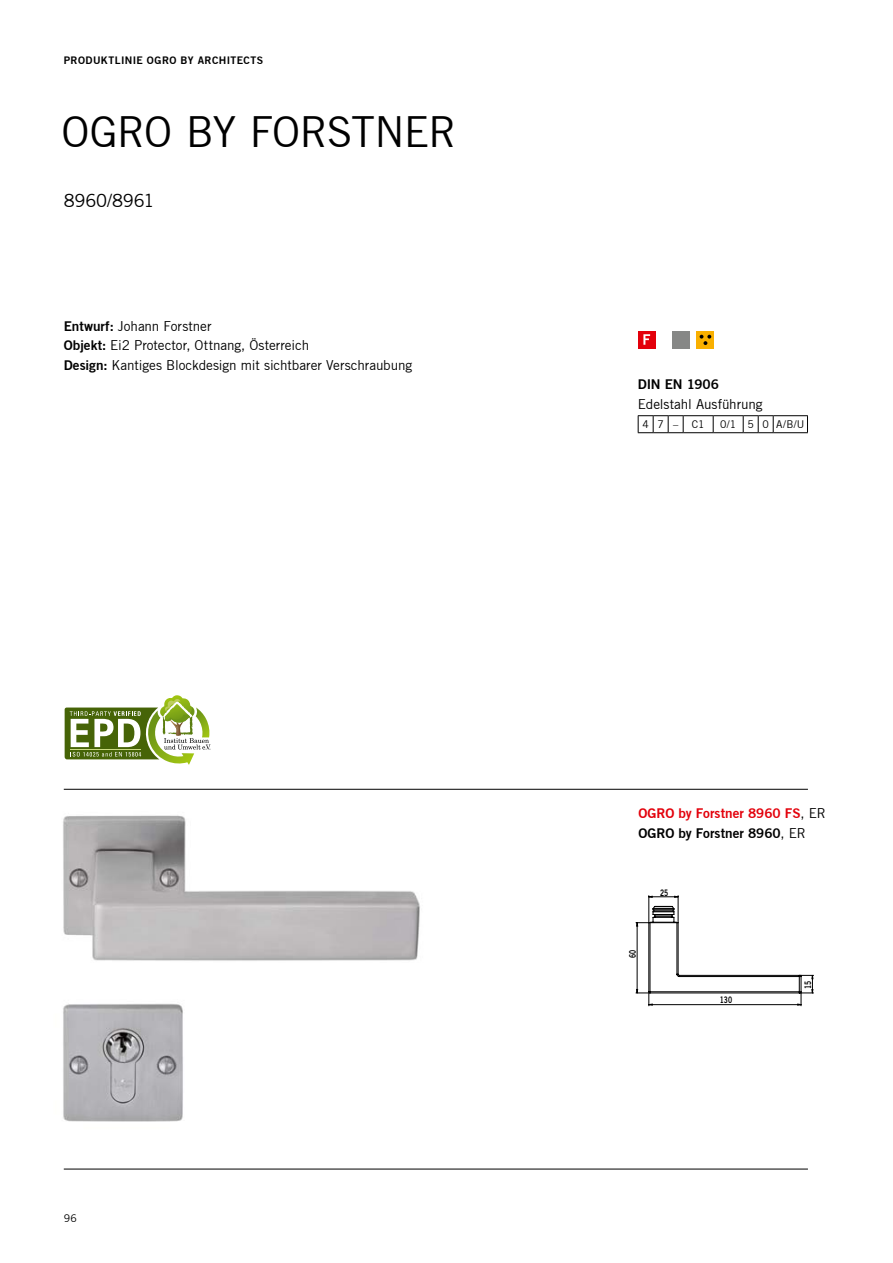
<style>
.page{position:relative;width:893px;height:1263px;background:#fff}
.page>*{position:absolute;margin:0;border:0;box-sizing:border-box;transform-origin:0 0}
.Headline_28_pt{font:42px "Trade Gothic";letter-spacing:-.02em;color:#000}
.Subheading_12_pt_NEU{font:18px "Trade Gothic";letter-spacing:-.01em;color:#000}
.Copy_text_9_pt{font:13.5px "Trade Gothic";letter-spacing:-.005em;color:#000}
.Copy_text_9_pt-2{font:13.5px "Trade Gothic Bold Two";letter-spacing:-.005em;color:#000}
.Copy_text_9_pt-3{font:13.5px "Trade Gothic Bold Two";color:#e3000b}
.Running_header_left{font:10.5px "Trade Gothic Bold Two";letter-spacing:.04em;color:#000}
.t1{font:10.5px "Trade Gothic";color:#000}
.t2{font:9px "Trade Gothic Bold Two";color:#000;scale:.75 1}
.s1{font-family:"Trade Gothic Bold Two"}
.s2{font-family:"Trade Gothic";color:#000}
.s3{font-family:"Trade Gothic"}
</style>
<div class="page">
<hr style="left:64px;top:789px;width:744px;height:1px;background:#000">
<hr style="left:64px;top:1169px;width:744px;height:1px;background:#000">
<img style="left:63px;top:815px;width:357px;height:307px">
<div style="left:638px;top:331px;width:18px;height:17px;background:#e3000b"></div>
<svg style="left:643px;top:334px;width:7px;height:11px"></svg>
<div style="left:696px;top:331px;width:18px;height:17px;background:#f9b000"></div>
<svg style="left:700px;top:335px;width:11px;height:10px"></svg>
<div style="left:672px;top:331px;width:18px;height:17px;background:#868786"></div>
<svg style="left:65px;top:695px;width:146px;height:70px"></svg>
<hr style="left:71px;top:749px;width:70px;height:1px;background:#cbdc83">
<svg style="left:636px;top:895px;width:178px;height:111px"></svg>
<svg style="left:713px;top:416px;width:1px;height:16px"></svg>
<hr style="left:683px;top:415px;width:30px;height:1px;background:#000">
<hr style="left:713px;top:415px;width:30px;height:1px;background:#000">
<hr style="left:773px;top:415px;width:35px;height:1px;background:#000">
<svg style="left:807px;top:416px;width:1px;height:16px"></svg>
<svg style="left:638px;top:415px;width:46px;height:18px"></svg>
<hr style="left:683px;top:432px;width:30px;height:1px;background:#000">
<hr style="left:713px;top:432px;width:30px;height:1px;background:#000">
<svg style="left:743px;top:415px;width:31px;height:18px"></svg>
<hr style="left:773px;top:432px;width:35px;height:1px;background:#000">
<p class="Running_header_left" style="left:64px;top:54px;width:201px">PRODUKTLINIE OGRO BY ARCHITECTS</p>
<p class="Headline_28_pt" style="left:61px;top:106px;width:397px">OGRO BY FORSTNER</p>
<p class="Subheading_12_pt_NEU" style="left:64px;top:189px;width:92px">8960/8961</p>
<p class="Copy_text_9_pt" style="left:64px;top:318px;width:149px"><span class="s1">Entwurf:</span> Johann Forstner</p>
<p class="Copy_text_9_pt" style="left:64px;top:337px;width:247px"><span class="s1">Objekt:</span> Ei2 Protector, Ottnang, Österreich</p>
<p class="Copy_text_9_pt" style="left:64px;top:357px;width:350px"><span class="s1">Design:</span> Kantiges Blockdesign mit sichtbarer Verschraubung</p>
<p class="t1" style="left:64px;top:1212px;width:14px">96</p>
<p class="Copy_text_9_pt-2" style="left:638px;top:376px;width:83px">DIN EN 1906</p>
<p class="Copy_text_9_pt" style="left:638px;top:396px;width:126px">Edelstahl Ausführung</p>
<p class="t1" style="left:642px;top:418px;width:37px">47–</p>
<p class="t1" style="left:692px;top:418px;width:14px">C1</p>
<p class="t1" style="left:720px;top:418px;width:86px">0/1 5 0 A/B/U</p>
<p class="Copy_text_9_pt-3" style="left:638px;top:805px;width:189px">OGRO by Forstner 8960 FS<span class="s2">, ER</span></p>
<p class="Copy_text_9_pt-2" style="left:638px;top:825px;width:169px">OGRO by Forstner 8960<span class="s3">, ER</span></p>
<p class="t2" style="left:627px;top:958px;width:12px;rotate:-90deg">60</p>
<p class="t2" style="left:660px;top:887px;width:12px">25</p>
<p class="t2" style="left:720px;top:995px;width:18px">130</p>
<p class="t2" style="left:802px;top:989px;width:12px;rotate:-90deg">15</p>
</div>
